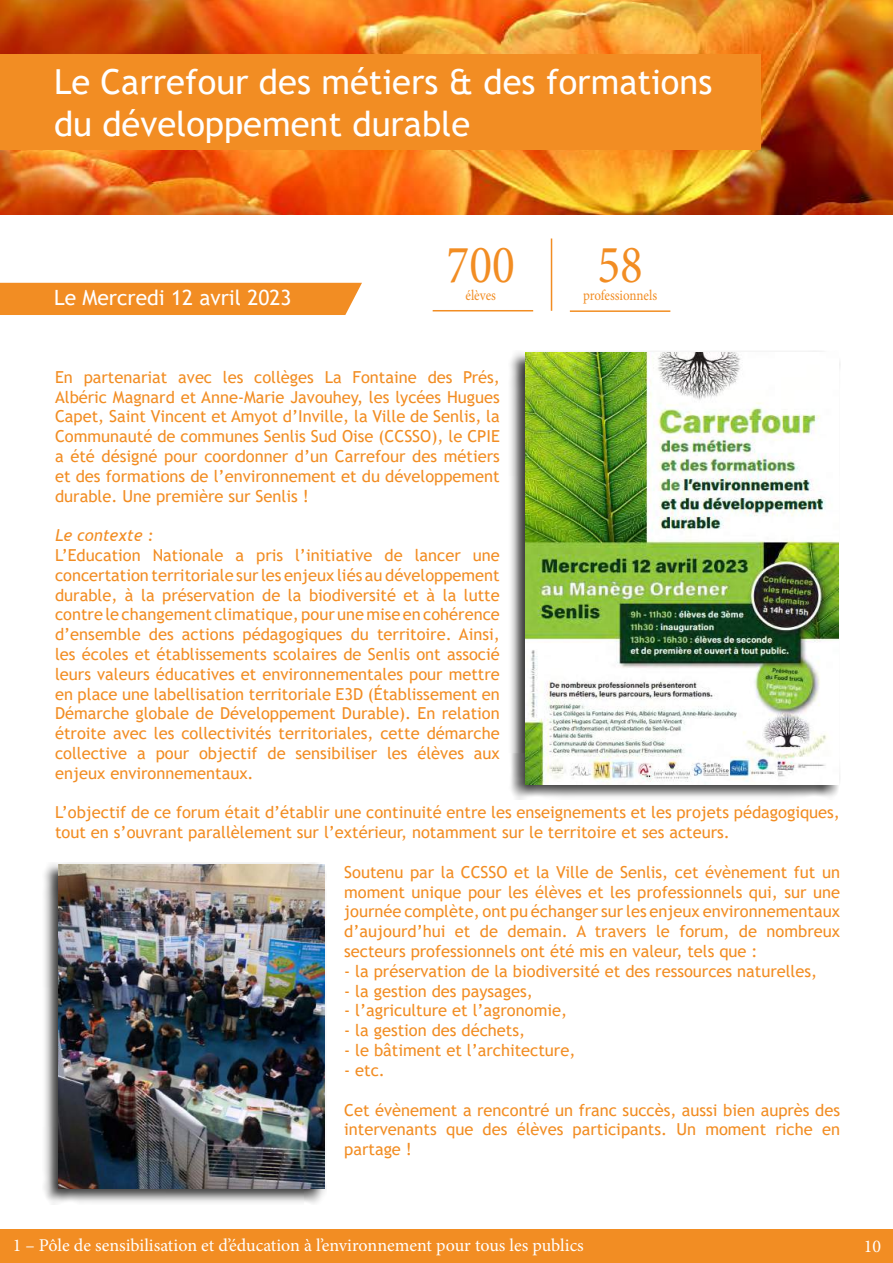
<style>
.page{position:relative;width:893px;height:1263px;background:#fff}
.page>*{position:absolute;margin:0;border:0;box-sizing:border-box;transform-origin:0 0}
.t1{font:54px "Minion Pro";color:#f28d23;scale:.88 1}
.t2{font:34.5px/41.4px "Trebuchet MS";color:#fff}
.t3{font:21px "Trebuchet MS";color:#fff}
.t4{font:18px "Minion Pro";color:#fff}
.t5{font:16.5px/19.8px "Trebuchet MS";color:#f28d23;text-align:justify}
.t6{font:italic 16.5px "Trebuchet MS";color:#f28d23}
.t7{font:14.7px "Minion Pro";letter-spacing:-.005em;color:#f28d23;scale:.88 1}
</style>
<div class="page">
<div style="left:0;top:1229px;width:893px;height:34px;background:#f28d23"></div>
<div style="left:0;top:283px;width:362px;height:32px;background:#f28d23"></div>
<img style="left:0;top:0;width:893px;height:215px">
<hr style="left:433px;top:310px;width:100px;height:1px;background:#f28d23">
<hr style="left:570px;top:310px;width:100px;height:2px;background:#f28d23">
<hr style="left:551px;top:238px;width:1px;height:73px;background:#f28d23">
<div style="left:509px;top:350px;width:332px;height:450px;background:#000;opacity:.75"></div>
<img style="left:525px;top:353px;width:314px;height:431px">
<div style="left:42px;top:862px;width:284px;height:342px;background:#000;opacity:.75"></div>
<img style="left:58px;top:865px;width:266px;height:324px">
<div style="left:0;top:55px;width:760px;height:95px;background:#f28d23"></div>
<h2 class="t2" style="left:54px;top:61px;width:660px">Le Carrefour des métiers &amp; des formations du développement durable</h2>
<p class="t3" style="left:54px;top:284px;width:239px">Le Mercredi 12 avril 2023</p>
<h1 class="t1" style="left:447px;top:229px;width:79px">700</h1>
<p class="t7" style="left:466px;top:285px;width:36px">élèves</p>
<h1 class="t1" style="left:597px;top:229px;width:53px">58</h1>
<p class="t7" style="left:583px;top:285px;width:86px">professionnels</p>
<p class="t5" style="left:55px;top:367px;width:446px">En partenariat avec les collèges La Fontaine des Prés, Albéric Magnard et Anne-Marie Javouhey, les lycées Hugues Capet, Saint Vincent et Amyot d’Inville, la Ville de Senlis, la Communauté de communes Senlis Sud Oise (CCSSO), le CPIE a été désigné pour coordonner d’un Carrefour des métiers et des formations de l’environnement et du développement durable. Une première sur Senlis !</p>
<p class="t6" style="left:55px;top:525px;width:100px">Le contexte :</p>
<p class="t5" style="left:55px;top:545px;width:446px">L’Education Nationale a pris l’initiative de lancer une concertation territoriale sur les enjeux liés au développement durable, à la préservation de la biodiversité et à la lutte contre le changement climatique, pour une mise en cohérence d’ensemble des actions pédagogiques du territoire. Ainsi, les écoles et établissements scolaires de Senlis ont associé leurs valeurs éducatives et environnementales pour mettre en place une labellisation territoriale E3D (Établissement en Démarche globale de Développement Durable). En relation étroite avec les collectivités territoriales, cette démarche collective a pour objectif de sensibiliser les élèves aux enjeux environnementaux.</p>
<p class="t5" style="left:55px;top:802px;width:786px">L’objectif de ce forum était d’établir une continuité entre les enseignements et les projets pédagogiques, tout en s’ouvrant parallèlement sur l’extérieur, notamment sur le territoire et ses acteurs.</p>
<p class="t5" style="left:344px;top:862px;width:497px">Soutenu par la CCSSO et la Ville de Senlis, cet évènement fut un moment unique pour les élèves et les professionnels qui, sur une journée complète, ont pu échanger sur les enjeux environnementaux d’aujourd’hui et de demain. A travers le forum, de nombreux secteurs professionnels ont été mis en valeur, tels que :</p>
<p class="t5" style="left:344px;top:961px;width:474px">- la préservation de la biodiversité et des ressources naturelles,</p>
<p class="t5" style="left:344px;top:981px;width:190px">- la gestion des paysages,</p>
<p class="t5" style="left:344px;top:1000px;width:224px">- l’agriculture et l’agronomie,</p>
<p class="t5" style="left:344px;top:1020px;width:183px">- la gestion des déchets,</p>
<p class="t5" style="left:344px;top:1040px;width:233px">- le bâtiment et l’architecture,</p>
<p class="t5" style="left:344px;top:1060px;width:42px">- etc.</p>
<p class="t5" style="left:344px;top:1099px;width:497px">Cet évènement a rencontré un franc succès, aussi bien auprès des intervenants que des élèves participants. Un moment riche en partage !</p>
<p class="t4" style="left:13px;top:1233px;width:573px">1 – Pôle de sensibilisation et d’éducation à l’environnement pour tous les publics</p>
<p class="t4" style="left:864px;top:1234px;width:19px">10</p>
</div>
